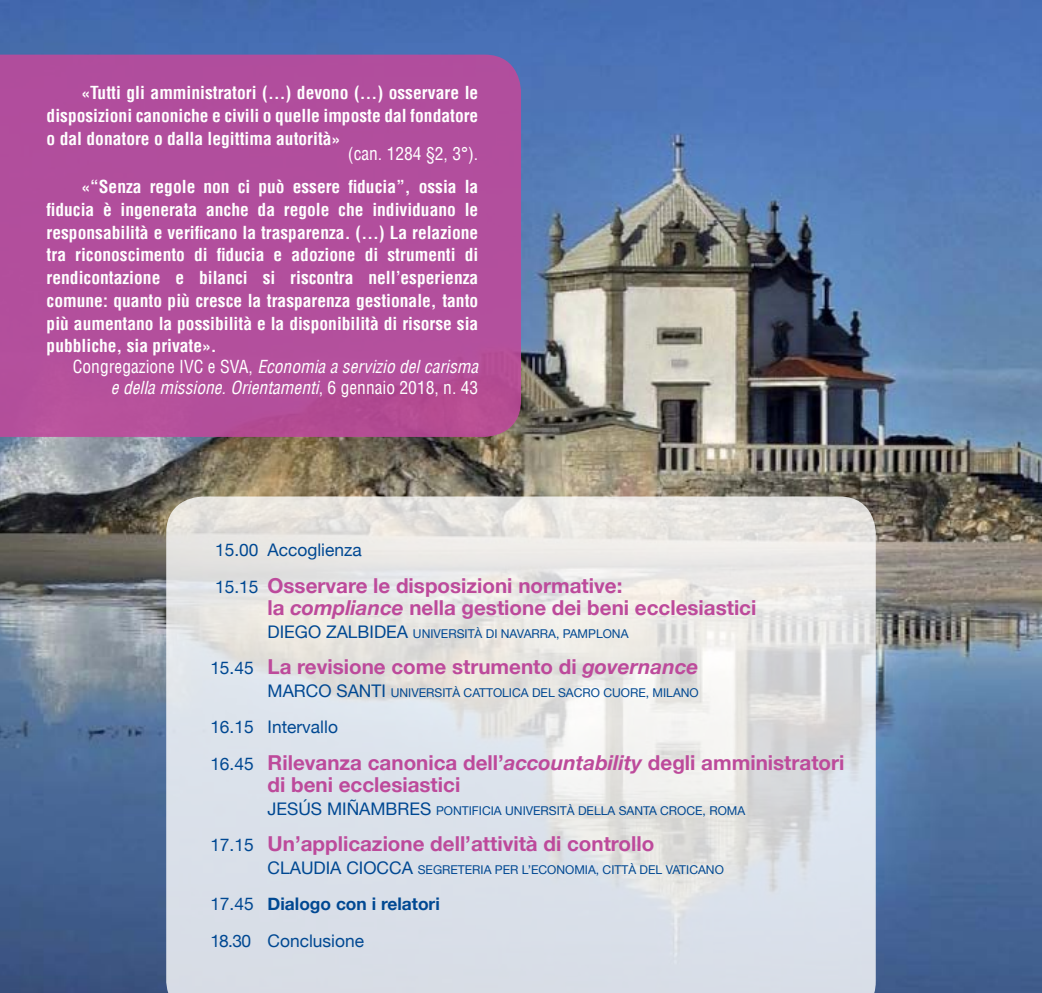
<style>
.page{position:relative;width:1042px;height:993px;background:#fff}
.page>*{position:absolute;margin:0;border:0;box-sizing:border-box;transform-origin:0 0}
.t1{font:700 20.65px/22.6px "Helvetica Neue";color:#bd4a9b}
.t2{font:700 condensed 17.5px/22.8px "Helvetica LT";color:#fff;text-align:justify}
.t3{font:italic condensed 17.5px/21px "Helvetica LT";color:#fff;text-align:right}
.t4{font:condensed 17.5px "Helvetica LT";color:#fff}
.t5{font:17.32px/36.4px "Helvetica Neue";color:#004892}
.t6{font:12.08px "Helvetica Neue";color:#004892}
.s1{font-style:normal}
.s2{font-weight:400;font-size:17.32px;color:#004892}
.s3{font-style:italic}
.s4{font-size:17.32px}
.s5{font-weight:700}
</style>
<div class="page">
<img style="left:0;top:0;width:1042px;height:992px">
<svg style="left:166px;top:496px;width:710px;height:496px;background:#e0e2e5"></svg>
<div style="left:0;top:55px;width:521px;height:382px;background:#b24e9d"></div>
<p class="t2" style="left:47px;top:81px;width:433px;text-indent:35px">«Tutti gli amministratori (…) devono (…) osservare le disposizioni canoniche e civili o quelle imposte dal fondatore o dal donatore o dalla legittima autorità»</p>
<p class="t4" style="left:348px;top:143px;width:132px">(can. 1284 §2, 3°).</p>
<p class="t2" style="left:47px;top:175px;width:433px;text-indent:35px">«“Senza regole non ci può essere fiducia”, ossia la fiducia è ingenerata anche da regole che individuano le responsabilità e verificano la trasparenza. (…) La relazione tra riconoscimento di fiducia e adozione di strumenti di rendicontazione e bilanci si riscontra nell’esperienza comune: quanto più cresce la trasparenza gestionale, tanto più aumentano la possibilità e la disponibilità di risorse sia pubbliche, sia private».</p>
<p class="t3" style="left:73px;top:356px;width:407px"><span class="s1">Congregazione IVC e SVA,</span> Economia a servizio del carisma e della missione. Orientamenti<span class="s1">, 6 gennaio 2018, n. 43</span></p>
<p class="t5" style="left:215px;top:532px;width:148px">15.00 Accoglienza</p>
<p class="t1" style="left:268px;top:574px;width:490px;text-indent:-52px"><span class="s2">15.15</span> Osservare le disposizioni normative:<br>la <span class="s3">compliance</span> nella gestione dei beni ecclesiastici</p>
<p class="t6" style="left:268px;top:624px;width:362px"><span class="s4">DIEGO ZALBIDEA</span> UNIVERSITÀ DI NAVARRA, PAMPLONA</p>
<p class="t1" style="left:210px;top:656px;width:489px"><span class="s2">15.45</span> La revisione come strumento di <span class="s3">governance</span></p>
<p class="t6" style="left:268px;top:683px;width:433px"><span class="s4">MARCO SANTI</span> UNIVERSITÀ CATTOLICA DEL SACRO CUORE, MILANO</p>
<p class="t5" style="left:210px;top:709px;width:129px">16.15 Intervallo</p>
<p class="t1" style="left:268px;top:751px;width:578px;text-indent:-57px"><span class="s2">16.45</span> Rilevanza canonica dell’<span class="s3">accountability</span> degli amministratori di beni ecclesiastici</p>
<p class="t6" style="left:268px;top:801px;width:479px"><span class="s4">JESÚS MIÑAMBRES</span> PONTIFICIA UNIVERSITÀ DELLA SANTA CROCE, ROMA</p>
<p class="t1" style="left:210px;top:832px;width:445px"><span class="s2">17.15</span> Un’applicazione dell’attività di controllo</p>
<p class="t6" style="left:268px;top:860px;width:458px"><span class="s4">CLAUDIA CIOCCA</span> SEGRETERIA PER L’ECONOMIA, CITTÀ DEL VATICANO</p>
<p class="t5" style="left:210px;top:886px;width:231px">17.45 <span class="s5">Dialogo con i relatori<br></span>18.30 Conclusione</p>
</div>
